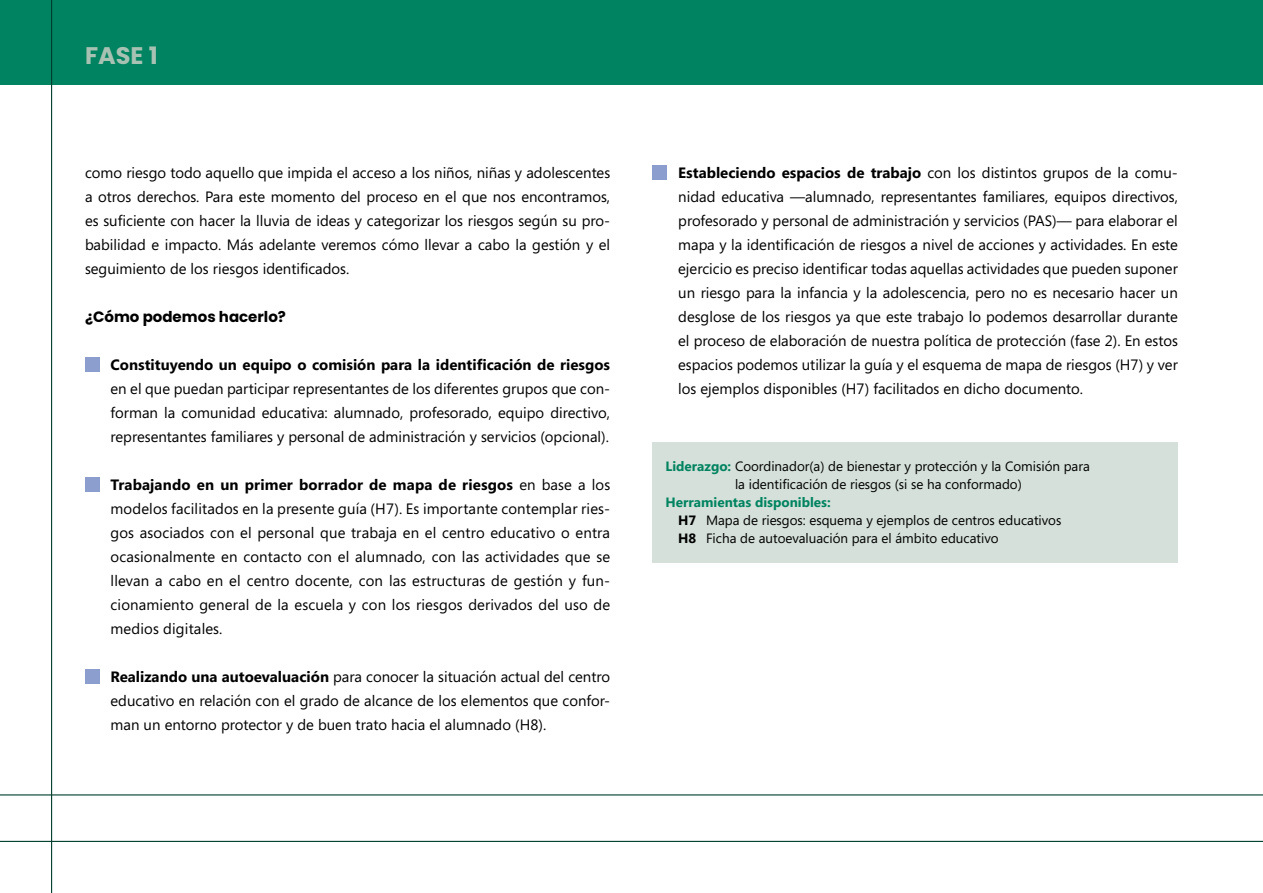
<style>
.page{position:relative;width:1263px;height:893px;background:#fff}
.page>*{position:absolute;margin:0;border:0;box-sizing:border-box;transform-origin:0 0}
.t1{font:700 24px "Poppins";color:#a7c2b3}
.t2{font:15px/24px "Segoe";color:#000;text-align:justify}
.t3{font:700 15px "Segoe";color:#000}
.t4{font:700 15px "Poppins";color:#000}
.t5{font:13.5px/18px "Segoe";color:#000;text-align:center}
.s1{font-weight:700}
.s2{font-weight:700;color:#008360}
</style>
<div class="page">
<div style="left:0;top:0;width:1263px;height:85px;background:#008360"></div>
<div style="left:85px;top:358px;width:14px;height:14px;background:#8c9ecd"></div>
<div style="left:85px;top:478px;width:14px;height:14px;background:#8c9ecd"></div>
<div style="left:85px;top:670px;width:14px;height:14px;background:#8c9ecd"></div>
<div style="left:653px;top:166px;width:14px;height:14px;background:#8c9ecd"></div>
<div style="left:653px;top:442px;width:525px;height:120px;background:#d4e0d9"></div>
<hr style="left:51px;top:0;width:1px;height:893px;background:#003e2c">
<hr style="left:0;top:841px;width:1263px;height:1px;background:#003e2c">
<hr style="left:0;top:794px;width:1263px;height:1px;background:#003e2c">
<h1 class="t1" style="left:85px;top:41px;width:74px">FASE 1</h1>
<p class="t2" style="left:85px;top:161px;width:527px">como riesgo todo aquello que impida el acceso a los niños, niñas y adolescentes a otros derechos. Para este momento del proceso en el que nos encontramos, es suficiente con hacer la lluvia de ideas y categorizar los riesgos según su pro&shy;babilidad e impacto. Más adelante veremos cómo llevar a cabo la gestión y el seguimiento de los riesgos identificados.</p>
<p class="t4" style="left:85px;top:308px;width:202px">¿Cómo podemos hacerlo?</p>
<p class="t3" style="left:111px;top:354px;width:501px">Constituyendo un equipo o comisión para la identificación de riesgos</p>
<p class="t2" style="left:111px;top:377px;width:501px">en el que puedan participar representantes de los diferentes grupos que con&shy;forman la comunidad educativa: alumnado, profesorado, equipo directivo, representantes familiares y personal de administración y servicios (opcional).</p>
<p class="t2" style="left:111px;top:473px;width:501px"><span class="s1">Trabajando en un primer borrador de mapa de riesgos</span> en base a los modelos facilitados en la presente guía (H7). Es importante contemplar ries&shy;gos asociados con el personal que trabaja en el centro educativo o entra ocasionalmente en contacto con el alumnado, con las actividades que se llevan a cabo en el centro docente, con las estructuras de gestión y fun&shy;cionamiento general de la escuela y con los riesgos derivados del uso de medios digitales.</p>
<p class="t2" style="left:111px;top:665px;width:501px"><span class="s1">Realizando una autoevaluación</span> para conocer la situación actual del centro educativo en relación con el grado de alcance de los elementos que confor&shy;man un entorno protector y de buen trato hacia el alumnado (H8).</p>
<p class="t2" style="left:678px;top:161px;width:501px"><span class="s1">Estableciendo espacios de trabajo</span> con los distintos grupos de la comu&shy;nidad educativa —alumnado, representantes familiares, equipos directivos, profesorado y personal de administración y servicios (PAS)— para elaborar el mapa y la identificación de riesgos a nivel de acciones y actividades. En este ejercicio es preciso identificar todas aquellas actividades que pueden suponer un riesgo para la infancia y la adolescencia, pero no es necesario hacer un desglose de los riesgos ya que este trabajo lo podemos desarrollar durante el proceso de elaboración de nuestra política de protección (fase 2). En estos espacios podemos utilizar la guía y el esquema de mapa de riesgos (H7) y ver los ejemplos disponibles (H7) facilitados en dicho documento.</p>
<p class="t5" style="left:665px;top:457px;width:426px"><span class="s2">Liderazgo:</span> Coordinador(a) de bienestar y protección y la Comisión para la identificación de riesgos (si se ha conformado)</p>
<p class="t5" style="left:678px;top:493px;width:385px;text-align:left;text-indent:-13px"><span class="s2">Herramientas disponibles:<br></span><span class="s1">H7</span> Mapa de riesgos: esquema y ejemplos de centros educativos<br><span class="s1">H8</span> Ficha de autoevaluación para el ámbito educativo</p>
</div>
